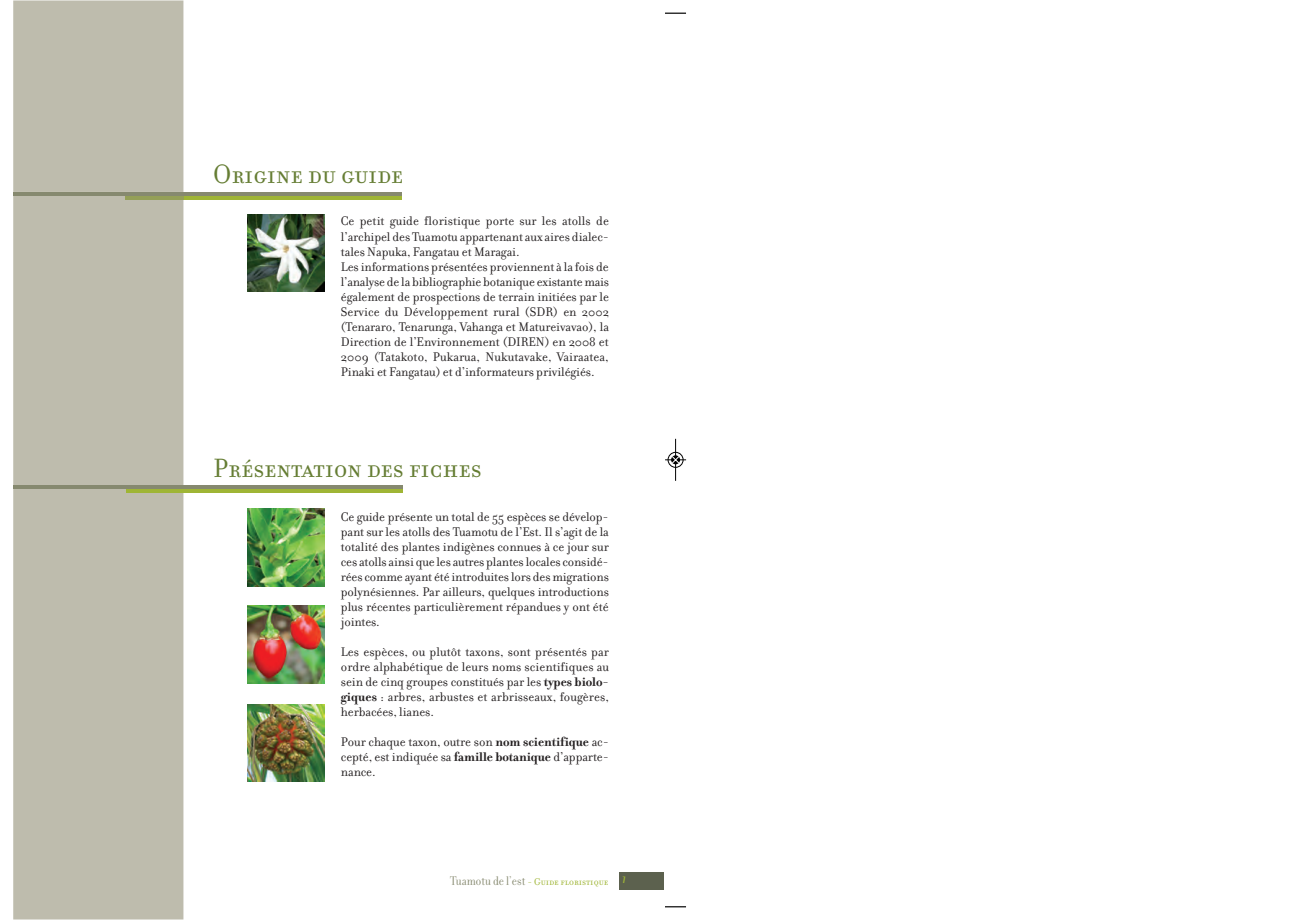
<style>
.page{position:relative;width:1303px;height:920px;background:#fff}
.page>*{position:absolute;margin:0;border:0;box-sizing:border-box;transform-origin:0 0}
.t1{font:28.5px "Filosofia Small Caps";color:#657d33}
.t2{font:13.5px/15px "Filosofia";letter-spacing:-.005em;color:#231f20;text-align:justify}
.t3{font:10.5px "Filosofia Small Caps";color:#9fb535}
.s1{font-weight:700}
.s2{font-family:"Filosofia Grand";font-size:13.5px;color:#86896f}
.s3{font-family:"Filosofia";font-style:italic;font-size:16.5px}
</style>
<div class="page">
<svg style="left:183px;top:195px;width:219px;height:4px"></svg>
<hr style="left:13px;top:192px;width:389px;height:3px;background:#86896f">
<img style="left:247px;top:704px;width:77px;height:77px">
<img style="left:247px;top:509px;width:77px;height:77px">
<img style="left:247px;top:606px;width:77px;height:77px">
<img style="left:247px;top:214px;width:77px;height:77px">
<div style="left:13px;top:0;width:170px;height:919px;background:#bebcad"></div>
<svg style="left:125px;top:195px;width:58px;height:4px"></svg>
<hr style="left:13px;top:192px;width:170px;height:3px;background:#86896f">
<div style="left:619px;top:872px;width:45px;height:17px;background:#5c614e"></div>
<div style="left:126px;top:488px;width:277px;height:5px;background:#9fb535"></div>
<hr style="left:13px;top:485px;width:390px;height:4px;background:#86896f">
<svg style="left:665px;top:13px;width:21px;height:1px"></svg>
<svg style="left:665px;top:906px;width:21px;height:1px"></svg>
<hr style="left:311px;top:0;width:42px;height:1px;background:#000">
<hr style="left:311px;top:919px;width:42px;height:1px;background:#000">
<hr style="left:0;top:439px;width:1px;height:42px;background:#000">
<div style="left:667px;top:452px;width:16px;height:16px;border:1px solid #fff;border-radius:50%"></div>
<hr style="left:675px;top:439px;width:1px;height:42px;background:#000">
<div style="left:667px;top:452px;width:16px;height:15px;border:1px solid #000;border-radius:50%"></div>
<svg style="left:665px;top:456px;width:21px;height:7px"></svg>
<p class="t1" style="left:213px;top:156px;width:191px">Origine du guide</p>
<p class="t2" style="left:341px;top:213px;width:270px;text-align:left">Ce petit guide floristique porte sur les atolls de l’archipel des Tuamotu appartenant aux aires dialec&shy;tales Napuka, Fangatau et Maragai.<br>Les informations présentées proviennent à la fois de l’analyse de la bibliographie botanique existante mais également de prospections de terrain initiées par le Service du Développement rural (SDR) en 2002 (Tenararo, Tenarunga, Vahanga et Matureivavao), la Direction de l’Environnement (DIREN) en 2008 et 2009 (Tatakoto, Pukarua, Nukutavake, Vairaatea, Pinaki et Fangatau) et d’informateurs privilégiés.</p>
<p class="t1" style="left:213px;top:450px;width:270px">Présentation des fiches</p>
<p class="t2" style="left:341px;top:508px;width:270px">Ce guide présente un total de 55 espèces se dévelop&shy;pant sur les atolls des Tuamotu de l’Est. Il s’agit de la totalité des plantes indigènes connues à ce jour sur ces atolls ainsi que les autres plantes locales considé&shy;rées comme ayant été introduites lors des migrations polynésiennes. Par ailleurs, quelques introductions plus récentes particulièrement répandues y ont été jointes.</p>
<p class="t2" style="left:341px;top:643px;width:269px">Les espèces, ou plutôt taxons, sont présentés par ordre alphabétique de leurs noms scientifiques au sein de cinq groupes constitués par les <span class="s1">types biolo&shy;giques</span> : arbres, arbustes et arbrisseaux, fougères, herbacées, lianes.</p>
<p class="t2" style="left:341px;top:733px;width:269px">Pour chaque taxon, outre son <span class="s1">nom scientifique</span> ac&shy;cepté, est indiquée sa <span class="s1">famille botanique</span> d’apparte&shy;nance.</p>
<p class="t3" style="left:450px;top:874px;width:178px"><span class="s2">Tuamotu de l’est</span> - Guide floristique <span class="s3">1</span></p>
</div>
